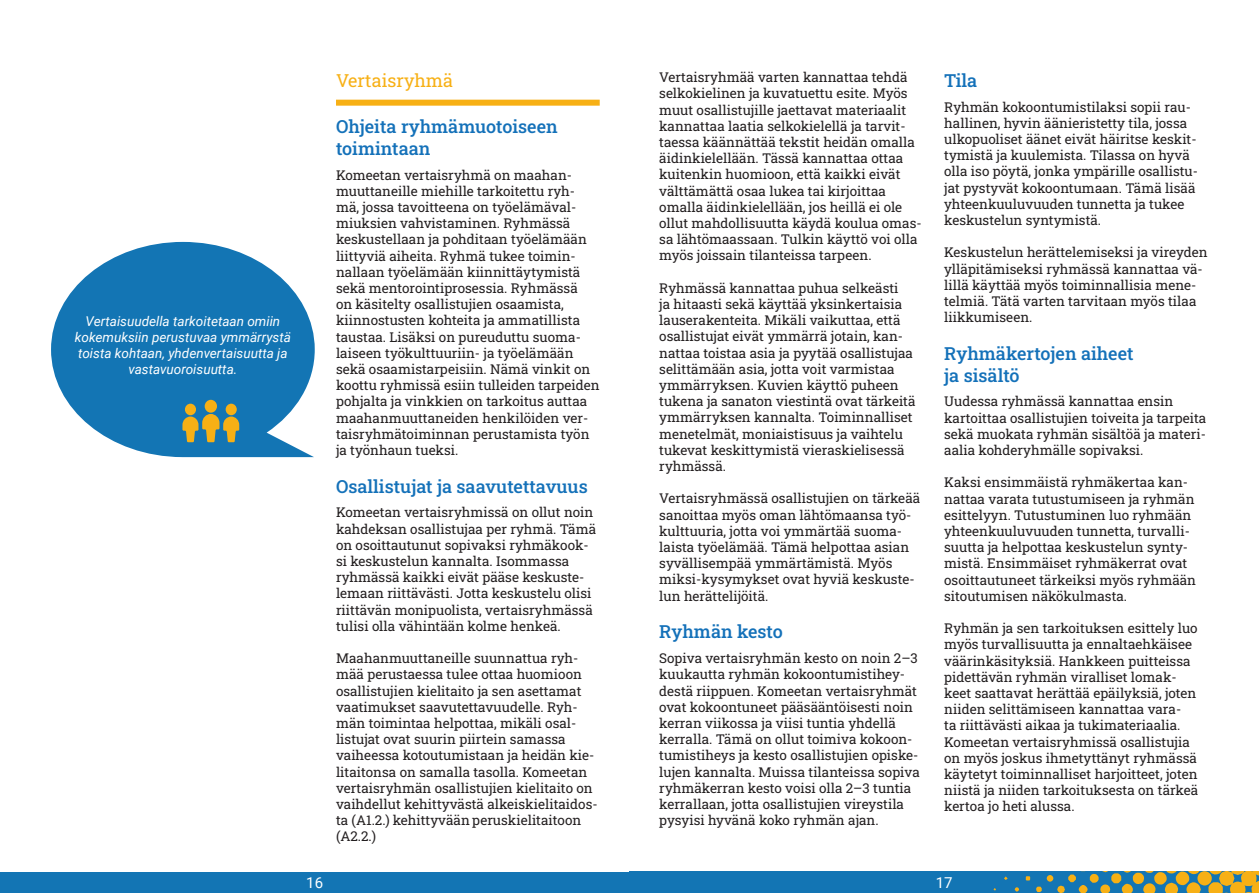
<style>
.page{position:relative;width:1259px;height:893px;background:#fff}
.page>*{position:absolute;margin:0;border:0;box-sizing:border-box;transform-origin:0 0}
.otsikko{font:500 18px/21.6px "Roboto Slab";color:#1471b9}
.yläotsikko{font:18px "Roboto Slab";color:#f7b015}
.t1{font:15px "Roboto";color:#fff}
.leipäteksti{font:13.5px/16.2px "Roboto Slab";color:#231f20}
.leipäteksti-2{font:italic 13.5px/16.2px "Roboto";color:#fff;text-align:center}
.s1{font-family:"Roboto";font-style:italic;font-size:13.5px;color:#fff}
</style>
<div class="page">
<div style="left:629px;top:872px;width:630px;height:21px;background:#1375b4"></div>
<svg style="left:1078px;top:872px;width:181px;height:21px"></svg>
<div style="left:1068px;top:874px;width:8px;height:8px;background:#f7b015;border-radius:2px"></div>
<svg style="left:1057px;top:885px;width:8px;height:8px"></svg>
<div style="left:1046px;top:875px;width:7px;height:7px;background:#f7b015;border-radius:50%"></div>
<svg style="left:1036px;top:887px;width:5px;height:5px"></svg>
<svg style="left:1025px;top:876px;width:5px;height:4px"></svg>
<svg style="left:1014px;top:887px;width:5px;height:5px"></svg>
<div style="left:0;top:872px;width:629px;height:21px;background:#1375b4"></div>
<div style="left:336px;top:100px;width:264px;height:6px;background:#f7b015"></div>
<svg style="left:51px;top:242px;width:264px;height:215px;fill:#1375b4"></svg>
<div style="left:205px;top:400px;width:12px;height:13px;background:#f7b015;border-radius:50%"></div>
<div style="left:226px;top:404px;width:11px;height:11px;background:#f7b015;border-radius:50%"></div>
<div style="left:185px;top:404px;width:11px;height:11px;background:#f7b015;border-radius:50%"></div>
<svg style="left:182px;top:414px;width:57px;height:28px;background:#969658"></svg>
<p class="leipäteksti-2" style="left:75px;top:312px;width:218px">Vertaisuudella tarkoitetaan omiin kokemuksiin perustuvaa ymmärrystä toista kohtaan, yhdenvertaisuutta ja vastavuoroisuutta.</p>
<p class="yläotsikko" style="left:336px;top:68px;width:119px">Vertaisryhmä</p>
<p class="otsikko" style="left:336px;top:115px;width:223px">Ohjeita ryhmämuotoiseen toimintaan <span class="s1">.</span></p>
<p class="leipäteksti" style="left:336px;top:166px;width:265px">Komeetan vertaisryhmä on maahan&shy;muuttaneille miehille tarkoitettu ryh&shy;mä, jossa tavoitteena on työelämäval&shy;miuksien vahvistaminen. Ryhmässä keskustellaan ja pohditaan työelämään liittyviä aiheita. Ryhmä tukee toimin&shy;nallaan työelämään kiinnittäytymistä sekä mentorointiprosessia. Ryhmässä<br>on käsitelty osallistujien osaamista, kiinnostusten kohteita ja ammatillista taustaa. Lisäksi on pureuduttu suoma&shy;laiseen työkulttuuriin- ja työelämään sekä osaamistarpeisiin. Nämä vinkit on koottu ryhmissä esiin tulleiden tarpeiden pohjalta ja vinkkien on tarkoitus auttaa maahanmuuttaneiden henkilöiden ver&shy;taisryhmätoiminnan perustamista työn ja työnhaun tueksi.</p>
<p class="otsikko" style="left:336px;top:475px;width:253px">Osallistujat ja saavutettavuus</p>
<p class="leipäteksti" style="left:336px;top:504px;width:262px">Komeetan vertaisryhmissä on ollut noin kahdeksan osallistujaa per ryhmä. Tämä on osoittautunut sopivaksi ryhmäkook&shy;si keskustelun kannalta. Isommassa ryhmässä kaikki eivät pääse keskuste&shy;lemaan riittävästi. Jotta keskustelu olisi riittävän monipuolista, vertaisryhmässä tulisi olla vähintään kolme henkeä.</p>
<p class="leipäteksti" style="left:336px;top:650px;width:263px">Maahanmuuttaneille suunnattua ryh&shy;mää perustaessa tulee ottaa huomioon osallistujien kielitaito ja sen asettamat vaatimukset saavutettavuudelle. Ryh&shy;män toimintaa helpottaa, mikäli osal&shy;listujat ovat suurin piirtein samassa vaiheessa kotoutumistaan ja heidän kie&shy;litaitonsa on samalla tasolla. Komeetan vertaisryhmän osallistujien kielitaito on vaihdellut kehittyvästä alkeiskielitaidos&shy;ta (A1.2.) kehittyvään peruskielitaitoon (A2.2.)</p>
<p class="leipäteksti" style="left:659px;top:69px;width:264px">Vertaisryhmää varten kannattaa tehdä selkokielinen ja kuvatuettu esite. Myös muut osallistujille jaettavat materiaalit kannattaa laatia selkokielellä ja tarvit&shy;taessa käännättää tekstit heidän omalla äidinkielellään. Tässä kannattaa ottaa kuitenkin huomioon, että kaikki eivät välttämättä osaa lukea tai kirjoittaa omalla äidinkielellään, jos heillä ei ole ollut mahdollisuutta käydä koulua omas&shy;sa lähtömaassaan. Tulkin käyttö voi olla myös joissain tilanteissa tarpeen.</p>
<p class="leipäteksti" style="left:659px;top:279px;width:258px">Ryhmässä kannattaa puhua selkeästi<br>ja hitaasti sekä käyttää yksinkertaisia lauserakenteita. Mikäli vaikuttaa, että osallistujat eivät ymmärrä jotain, kan&shy;nattaa toistaa asia ja pyytää osallistujaa selittämään asia, jotta voit varmistaa ymmärryksen. Kuvien käyttö puheen tukena ja sanaton viestintä ovat tärkeitä ymmärryksen kannalta. Toiminnalliset menetelmät, moniaistisuus ja vaihtelu tukevat keskittymistä vieraskielisessä ryhmässä.</p>
<p class="leipäteksti" style="left:659px;top:490px;width:262px">Vertaisryhmässä osallistujien on tärkeää sanoittaa myös oman lähtömaansa työ&shy;kulttuuria, jotta voi ymmärtää suoma&shy;laista työelämää. Tämä helpottaa asian syvällisempää ymmärtämistä. Myös miksi-kysymykset ovat hyviä keskuste&shy;lun herättelijöitä.</p>
<p class="otsikko" style="left:659px;top:621px;width:125px">Ryhmän kesto</p>
<p class="leipäteksti" style="left:659px;top:650px;width:262px">Sopiva vertaisryhmän kesto on noin 2–3 kuukautta ryhmän kokoontumistihey&shy;destä riippuen. Komeetan vertaisryhmät ovat kokoontuneet pääsääntöisesti noin kerran viikossa ja viisi tuntia yhdellä kerralla. Tämä on ollut toimiva kokoon&shy;tumistiheys ja kesto osallistujien opiske&shy;lujen kannalta. Muissa tilanteissa sopiva ryhmäkerran kesto voisi olla 2–3 tuntia kerrallaan, jotta osallistujien vireystila pysyisi hyvänä koko ryhmän ajan.</p>
<p class="otsikko" style="left:944px;top:69px;width:35px">Tila</p>
<p class="leipäteksti" style="left:944px;top:98px;width:255px">Ryhmän kokoontumistilaksi sopii rau&shy;hallinen, hyvin äänieristetty tila, jossa ulkopuoliset äänet eivät häiritse keskit&shy;tymistä ja kuulemista. Tilassa on hyvä olla iso pöytä, jonka ympärille osallistu&shy;jat pystyvät kokoontumaan. Tämä lisää yhteenkuuluvuuden tunnetta ja tukee keskustelun syntymistä.</p>
<p class="leipäteksti" style="left:944px;top:244px;width:265px">Keskustelun herättelemiseksi ja vireyden ylläpitämiseksi ryhmässä kannattaa vä&shy;lillä käyttää myös toiminnallisia mene&shy;telmiä. Tätä varten tarvitaan myös tilaa liikkumiseen.</p>
<p class="otsikko" style="left:944px;top:342px;width:191px">Ryhmäkertojen aiheet ja sisältö</p>
<p class="leipäteksti" style="left:944px;top:393px;width:264px">Uudessa ryhmässä kannattaa ensin kartoittaa osallistujien toiveita ja tarpeita sekä muokata ryhmän sisältöä ja materi&shy;aalia kohderyhmälle sopivaksi.</p>
<p class="leipäteksti" style="left:944px;top:474px;width:253px">Kaksi ensimmäistä ryhmäkertaa kan&shy;nattaa varata tutustumiseen ja ryhmän esittelyyn. Tutustuminen luo ryhmään yhteenkuuluvuuden tunnetta, turvalli&shy;suutta ja helpottaa keskustelun synty&shy;mistä. Ensimmäiset ryhmäkerrat ovat osoittautuneet tärkeiksi myös ryhmään sitoutumisen näkökulmasta.</p>
<p class="leipäteksti" style="left:944px;top:620px;width:255px">Ryhmän ja sen tarkoituksen esittely luo myös turvallisuutta ja ennaltaehkäisee väärinkäsityksiä. Hankkeen puitteissa pidettävän ryhmän viralliset lomak&shy;keet saattavat herättää epäilyksiä, joten niiden selittämiseen kannattaa vara-<br>ta riittävästi aikaa ja tukimateriaalia.<br>Komeetan vertaisryhmissä osallistujia on myös joskus ihmetyttänyt ryhmässä käytetyt toiminnalliset harjoitteet, joten niistä ja niiden tarkoituksesta on tärkeä kertoa jo heti alussa.</p>
<p class="t1" style="left:306px;top:872px;width:18px">16</p>
<p class="t1" style="left:936px;top:872px;width:18px">17</p>
</div>
